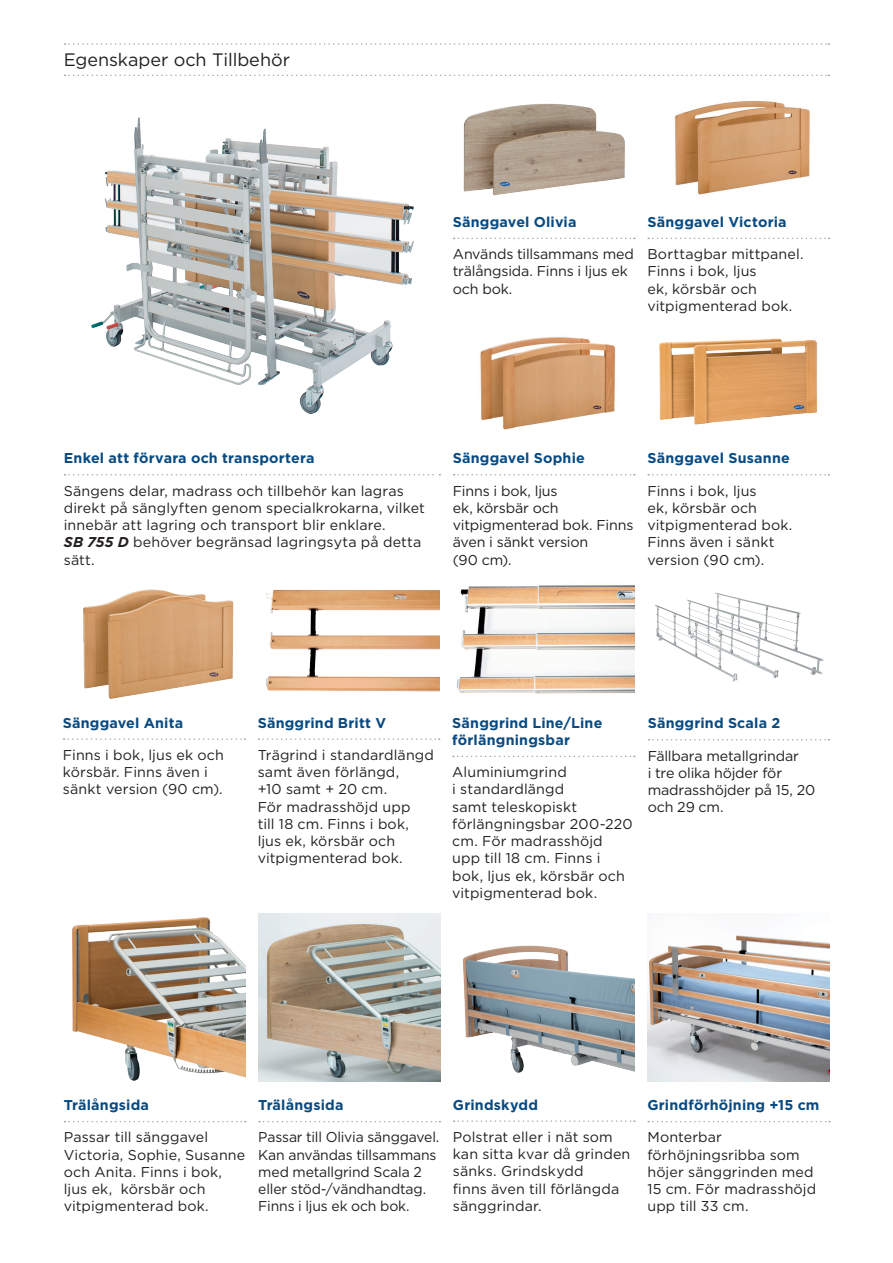
<style>
.page{position:relative;width:893px;height:1263px;background:#fff}
.page>*{position:absolute;margin:0;border:0;box-sizing:border-box;transform-origin:0 0}
.t1{font:18px "Gotham";color:#231f20}
.t2{font:14.25px/17.2px "Gotham";letter-spacing:.005em;color:#231f20}
.t3{font:700 14.25px/17.2px "Gotham";letter-spacing:.015em;color:#084a81}
.s1{font-weight:700;font-style:italic}
</style>
<div class="page">
<svg style="left:65px;top:43px;width:764px;height:2px"></svg>
<svg style="left:65px;top:75px;width:764px;height:1px"></svg>
<img style="left:91px;top:117px;width:323px;height:297px">
<svg style="left:65px;top:474px;width:375px;height:1px"></svg>
<svg style="left:648px;top:739px;width:181px;height:1px"></svg>
<svg style="left:259px;top:1121px;width:181px;height:1px"></svg>
<svg style="left:648px;top:1121px;width:182px;height:1px"></svg>
<img style="left:647px;top:935px;width:183px;height:147px">
<img style="left:258px;top:913px;width:182px;height:169px">
<img style="left:463px;top:103px;width:162px;height:93px">
<svg style="left:454px;top:238px;width:181px;height:1px"></svg>
<img style="left:674px;top:101px;width:136px;height:94px">
<svg style="left:648px;top:238px;width:181px;height:1px"></svg>
<img style="left:480px;top:337px;width:136px;height:93px">
<svg style="left:454px;top:474px;width:181px;height:1px"></svg>
<img style="left:463px;top:945px;width:172px;height:128px">
<svg style="left:454px;top:1120px;width:181px;height:2px"></svg>
<svg style="left:258px;top:738px;width:182px;height:2px"></svg>
<svg style="left:453px;top:756px;width:182px;height:1px"></svg>
<img style="left:456px;top:585px;width:179px;height:109px">
<img style="left:265px;top:590px;width:174px;height:102px">
<svg style="left:648px;top:474px;width:181px;height:1px"></svg>
<svg style="left:64px;top:738px;width:181px;height:2px"></svg>
<img style="left:83px;top:589px;width:151px;height:110px">
<img style="left:659px;top:338px;width:158px;height:87px">
<img style="left:72px;top:917px;width:174px;height:164px">
<img style="left:655px;top:592px;width:169px;height:90px">
<svg style="left:65px;top:1121px;width:181px;height:1px"></svg>
<p class="t1" style="left:64px;top:48px;width:228px">Egenskaper och Tillbehör</p>
<p class="t3" style="left:453px;top:213px;width:125px">Sänggavel Olivia</p>
<p class="t2" style="left:453px;top:245px;width:183px">Används tillsammans med trälångsida. Finns i ljus ek och bok.</p>
<p class="t3" style="left:647px;top:213px;width:141px">Sänggavel Victoria</p>
<p class="t2" style="left:647px;top:245px;width:158px">Borttagbar mittpanel.<br>Finns i bok, ljus<br>ek, körsbär och vitpigmenterad bok.</p>
<p class="t3" style="left:64px;top:450px;width:252px">Enkel att förvara och transportera</p>
<p class="t2" style="left:64px;top:481px;width:363px">Sängens delar, madrass och tillbehör kan lagras direkt på sänglyften genom specialkrokarna, vilket innebär att lagring och transport blir enklare.<br><span class="s1">SB 755 D</span> behöver begränsad lagringsyta på detta sätt.</p>
<p class="t3" style="left:453px;top:450px;width:134px">Sänggavel Sophie</p>
<p class="t2" style="left:453px;top:481px;width:182px">Finns i bok, ljus<br>ek, körsbär och vitpigmenterad bok. Finns även i sänkt version<br>(90 cm).</p>
<p class="t3" style="left:647px;top:450px;width:144px">Sänggavel Susanne</p>
<p class="t2" style="left:647px;top:481px;width:146px">Finns i bok, ljus<br>ek, körsbär och vitpigmenterad bok.<br>Finns även i sänkt version (90 cm).</p>
<p class="t3" style="left:63px;top:714px;width:122px">Sänggavel Anita</p>
<p class="t2" style="left:63px;top:746px;width:162px">Finns i bok, ljus ek och körsbär. Finns även i sänkt version (90 cm).</p>
<p class="t3" style="left:258px;top:714px;width:130px">Sänggrind Britt V</p>
<p class="t2" style="left:258px;top:746px;width:178px">Trägrind i standardlängd samt även förlängd,<br>+10 samt + 20 cm.<br>För madrasshöjd upp<br>till 18 cm. Finns i bok, ljus ek, körsbär och vitpigmenterad bok.</p>
<p class="t3" style="left:452px;top:714px;width:152px">Sänggrind Line/Line förlängningsbar</p>
<p class="t2" style="left:452px;top:763px;width:182px">Aluminiumgrind<br>i standardlängd<br>samt teleskopiskt förlängningsbar 200-220 cm. För madrasshöjd upp till 18 cm. Finns i bok, ljus ek, körsbär och vitpigmenterad bok.</p>
<p class="t3" style="left:648px;top:715px;width:134px">Sänggrind Scala 2</p>
<p class="t2" style="left:648px;top:746px;width:169px">Fällbara metallgrindar<br>i tre olika höjder för madrasshöjder på 15, 20 och 29 cm.</p>
<p class="t3" style="left:64px;top:1096px;width:87px">Trälångsida</p>
<p class="t2" style="left:64px;top:1128px;width:183px">Passar till sänggavel<br>Victoria, Sophie, Susanne och Anita. Finns i bok, ljus ek, körsbär och vitpigmenterad bok.</p>
<p class="t3" style="left:258px;top:1096px;width:87px">Trälångsida</p>
<p class="t2" style="left:258px;top:1128px;width:183px">Passar till Olivia sänggavel.<br>Kan användas tillsammans med metallgrind Scala 2 eller stöd-/vändhandtag.<br>Finns i ljus ek och bok.</p>
<p class="t3" style="left:453px;top:1096px;width:87px">Grindskydd</p>
<p class="t2" style="left:453px;top:1128px;width:179px">Polstrat eller i nät som kan sitta kvar då grinden sänks. Grindskydd<br>finns även till förlängda sänggrindar.</p>
<p class="t3" style="left:647px;top:1096px;width:174px">Grindförhöjning +15 cm</p>
<p class="t2" style="left:647px;top:1128px;width:170px">Monterbar förhöjningsribba som höjer sänggrinden med<br>15 cm. För madrasshöjd upp till 33 cm.</p>
</div>
